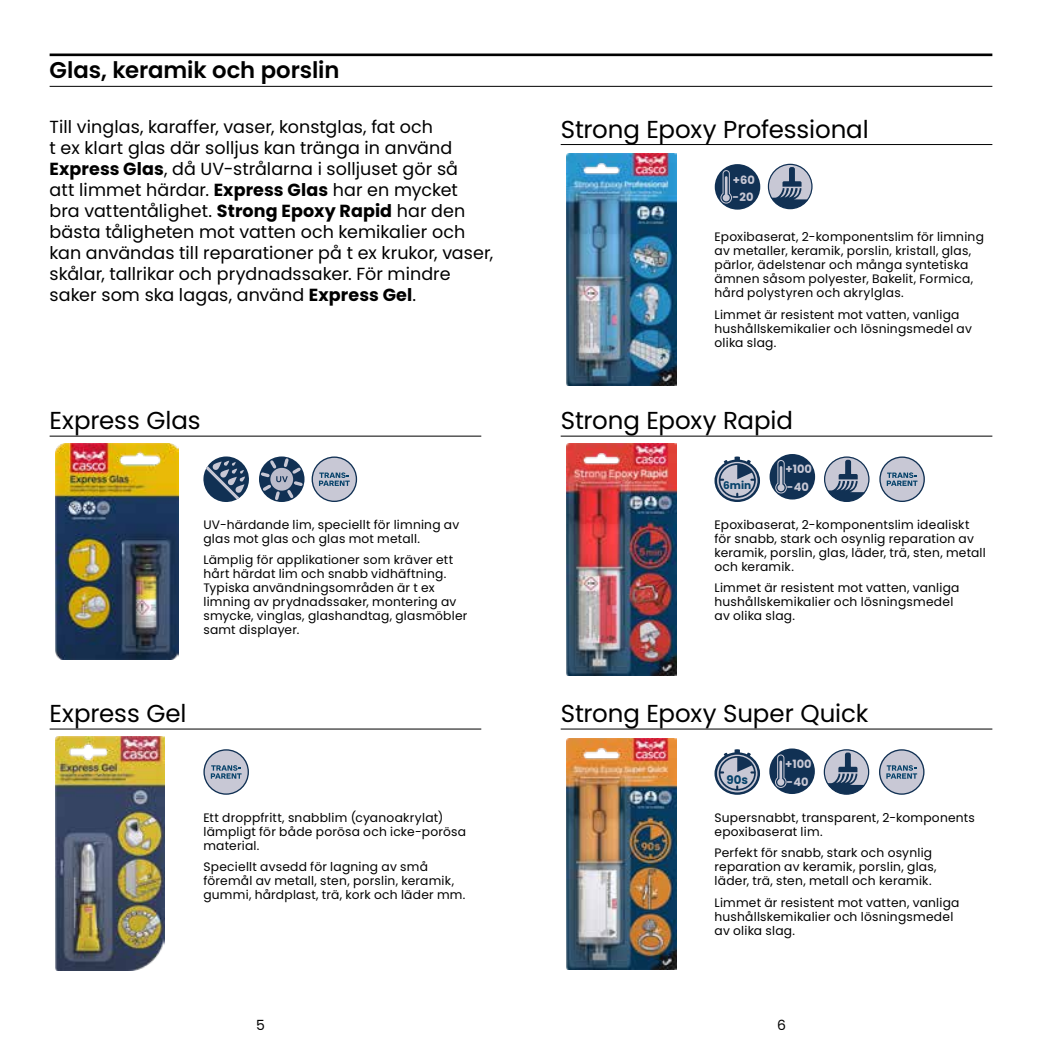
<style>
.page{position:relative;width:1042px;height:1042px;background:#fff}
.page>*{position:absolute;margin:0;border:0;box-sizing:border-box;transform-origin:0 0}
.t1{font:24.5px "Poppins";letter-spacing:-.005em;color:#000}
.t2{font:600 22.75px "Poppins";letter-spacing:-.005em;color:#000}
.t3{font:17.5px/21px "Poppins";letter-spacing:.005em;color:#000}
.t4{font:14px "Poppins";color:#000}
.t5{font:12.25px/14px "Poppins";letter-spacing:.02em;color:#000}
.t6{font:700 11.9px "Poppins";color:#06426a}
.t7{font:700 11.38px/17.7px "Poppins";color:#c8c8d5}
.t8{font:700 10.5px "Poppins";color:#06426a}
.s1{font-weight:700}
</style>
<div class="page">
<hr style="left:50px;top:54px;width:942px;height:2px;background:#000">
<hr style="left:50px;top:86px;width:942px;height:1px;background:#000">
<hr style="left:561px;top:436px;width:431px;height:1px;background:#000">
<hr style="left:50px;top:436px;width:431px;height:1px;background:#000">
<hr style="left:50px;top:728px;width:431px;height:1px;background:#000">
<svg style="left:203px;top:456px;width:46px;height:46px"></svg>
<svg style="left:312px;top:456px;width:45px;height:46px"></svg>
<svg style="left:259px;top:456px;width:46px;height:46px"></svg>
<svg style="left:203px;top:749px;width:46px;height:46px"></svg>
<hr style="left:561px;top:144px;width:431px;height:1px;background:#000">
<svg style="left:768px;top:164px;width:44px;height:45px"></svg>
<svg style="left:824px;top:456px;width:45px;height:46px"></svg>
<svg style="left:714px;top:456px;width:46px;height:46px"></svg>
<div style="left:719px;top:463px;width:37px;height:35px;border:2px solid #113154;border-radius:50%"></div>
<hr style="left:561px;top:728px;width:431px;height:1px;background:#000">
<svg style="left:824px;top:749px;width:45px;height:46px"></svg>
<svg style="left:714px;top:749px;width:46px;height:46px"></svg>
<div style="left:719px;top:756px;width:37px;height:34px;border:2px solid #113154;border-radius:50%"></div>
<svg style="left:879px;top:749px;width:45px;height:46px"></svg>
<svg style="left:879px;top:456px;width:46px;height:46px"></svg>
<img style="left:56px;top:737px;width:109px;height:233px">
<img style="left:56px;top:443px;width:123px;height:217px">
<img style="left:567px;top:154px;width:109px;height:231px">
<img style="left:567px;top:444px;width:109px;height:231px">
<img style="left:567px;top:738px;width:109px;height:231px">
<div style="left:769px;top:748px;width:46px;height:46px;background:#113154;border-radius:50%"></div>
<svg style="left:774px;top:754px;width:13px;height:34px"></svg>
<div style="left:715px;top:164px;width:45px;height:46px;background:#113154;border-radius:50%"></div>
<svg style="left:720px;top:170px;width:12px;height:34px"></svg>
<div style="left:769px;top:454px;width:46px;height:45px;background:#113154;border-radius:50%"></div>
<svg style="left:775px;top:459px;width:12px;height:35px"></svg>
<h2 class="t2" style="left:50px;top:57px;width:291px">Glas, keramik och porslin</h2>
<p class="t3" style="left:50px;top:116px;width:445px">Till vinglas, karaffer, vaser, konstglas, fat och<br>t ex klart glas där solljus kan tränga in använd <span class="s1">Express Glas</span>, då UV-strålarna i solljuset gör så<br>att limmet härdar. <span class="s1">Express Glas</span> har en mycket<br>bra vattentålighet. <span class="s1">Strong Epoxy Rapid</span> har den bästa tåligheten mot vatten och kemikalier och kan användas till reparationer på t ex krukor, vaser, skålar, tallrikar och prydnadssaker. För mindre saker som ska lagas, använd <span class="s1">Express Gel</span>.</p>
<h1 class="t1" style="left:561px;top:115px;width:309px">Strong Epoxy Professional</h1>
<p class="t7" style="left:732px;top:171px;width:24px">+60 -20</p>
<p class="t5" style="left:714px;top:230px;width:271px">Epoxibaserat, 2-komponentslim för limning av metaller, keramik, porslin, kristall, glas, pärlor, ädelstenar och många syntetiska ämnen såsom polyester, Bakelit, Formica, hård polystyren och akrylglas.</p>
<p class="t5" style="left:714px;top:307px;width:259px">Limmet är resistent mot vatten, vanliga hushållskemikalier och lösningsmedel av olika slag.</p>
<h1 class="t1" style="left:50px;top:407px;width:153px">Express Glas</h1>
<h1 class="t1" style="left:561px;top:407px;width:234px">Strong Epoxy Rapid</h1>
<p class="t5" style="left:203px;top:518px;width:257px">UV-härdande lim, speciellt för limning av glas mot glas och glas mot metall.</p>
<p class="t5" style="left:203px;top:553px;width:266px">Lämplig för applikationer som kräver ett hårt härdat lim och snabb vidhäftning.<br>Typiska användningsområden är t ex limning av prydnadssaker, montering av smycke, vinglas, glashandtag, glasmöbler samt displayer.</p>
<h1 class="t1" style="left:50px;top:699px;width:139px">Express Gel</h1>
<p class="t5" style="left:203px;top:810px;width:264px">Ett droppfritt, snabblim (cyanoakrylat) lämpligt för både porösa och icke-porösa material.</p>
<p class="t5" style="left:203px;top:860px;width:264px">Speciellt avsedd för lagning av små föremål av metall, sten, porslin, keramik, gummi, hårdplast, trä, kork och läder mm.</p>
<p class="t8" style="left:723px;top:479px;width:29px">6min</p>
<p class="t7" style="left:785px;top:461px;width:28px">+100 -40</p>
<p class="t5" style="left:714px;top:518px;width:273px">Epoxibaserat, 2-komponentslim idealiskt för snabb, stark och osynlig reparation av keramik, porslin, glas, läder, trä, sten, metall och keramik.</p>
<p class="t5" style="left:714px;top:581px;width:246px">Limmet är resistent mot vatten, vanliga hushållskemikalier och lösningsmedel av olika slag.</p>
<h1 class="t1" style="left:561px;top:699px;width:309px">Strong Epoxy Super Quick</h1>
<p class="t6" style="left:726px;top:773px;width:23px">90s</p>
<p class="t7" style="left:785px;top:755px;width:28px">+100 -40</p>
<p class="t5" style="left:714px;top:810px;width:262px">Supersnabbt, transparent, 2-komponents epoxibaserat lim.</p>
<p class="t5" style="left:714px;top:846px;width:224px">Perfekt för snabb, stark och osynlig reparation av keramik, porslin, glas, läder, trä, sten, metall och keramik.</p>
<p class="t5" style="left:714px;top:895px;width:246px">Limmet är resistent mot vatten, vanliga hushållskemikalier och lösningsmedel av olika slag.</p>
<p class="t4" style="left:256px;top:1017px;width:10px">5</p>
<p class="t4" style="left:777px;top:1017px;width:10px">6</p>
</div>
